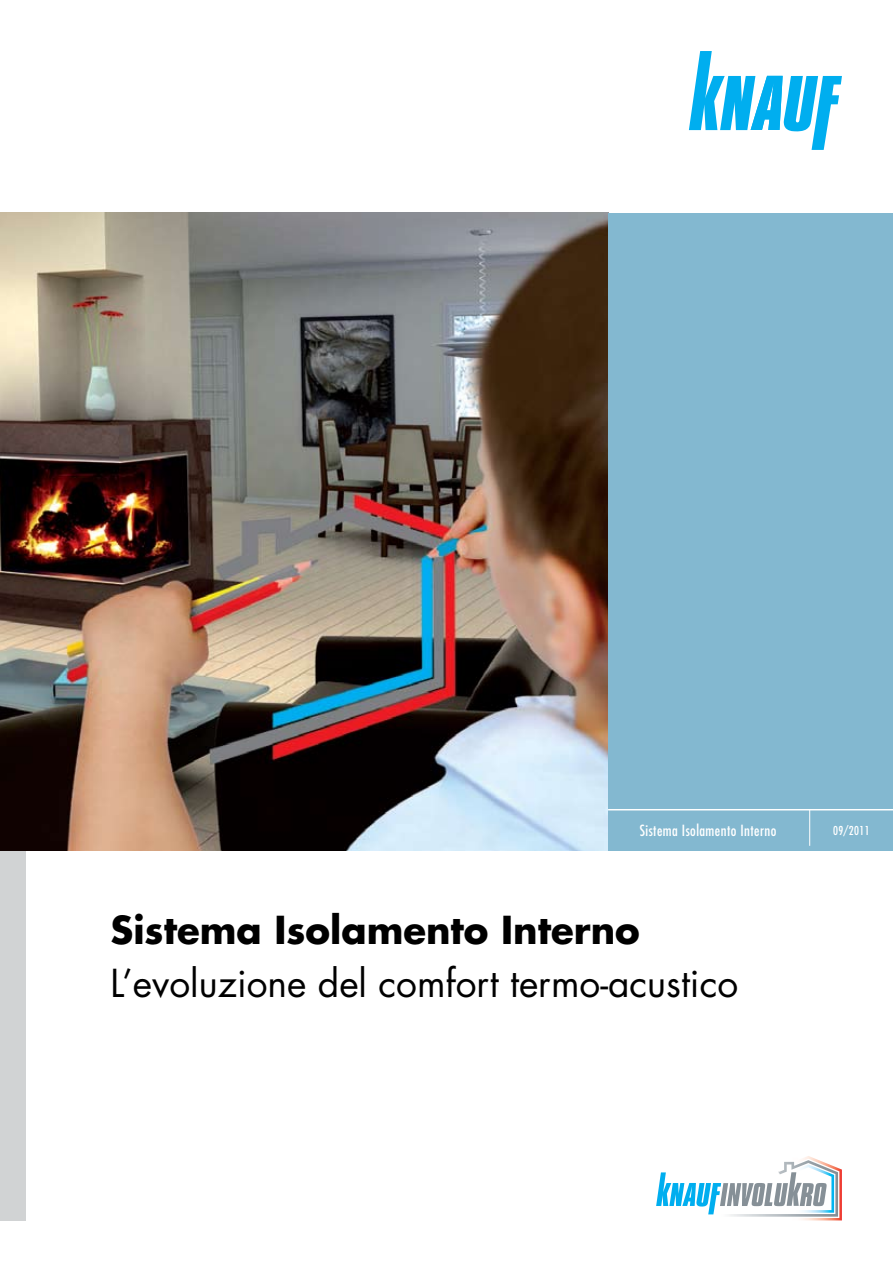
<style>
.page{position:relative;width:893px;height:1263px;background:#fff}
.page>*{position:absolute;margin:0;border:0;box-sizing:border-box;transform-origin:0 0}
.t1{font:37.5px "Futura";color:#000}
.t2{font:700 37.5px "Futura";color:#000}
.t3{font:condensed 15px "Futura";letter-spacing:.03em;color:#fff}
.t4{font:condensed 12px "Futura";letter-spacing:.03em;color:#fff}
</style>
<div class="page">
<div style="left:0;top:770px;width:26px;height:450px;background:#d1d3d4"></div>
<img style="left:0;top:213px;width:608px;height:637px">
<svg style="left:689px;top:51px;width:153px;height:99px"></svg>
<div style="left:608px;top:213px;width:285px;height:637px;background:#83b8d0"></div>
<hr style="left:608px;top:809px;width:285px;height:1px;background:#fff">
<hr style="left:809px;top:810px;width:1px;height:36px;background:#fff">
<img style="left:802px;top:1156px;width:40px;height:64px">
<img style="left:710px;top:1160px;width:128px;height:57px">
<svg style="left:656px;top:1172px;width:171px;height:42px"></svg>
<p class="t3" style="left:640px;top:821px;width:138px">Sistema Isolamento Interno</p>
<p class="t4" style="left:833px;top:824px;width:38px">09/2011</p>
<p class="t2" style="left:111px;top:905px;width:531px">Sistema Isolamento Interno</p>
<p class="t1" style="left:111px;top:959px;width:629px">L’evoluzione del comfort termo-acustico</p>
</div>
